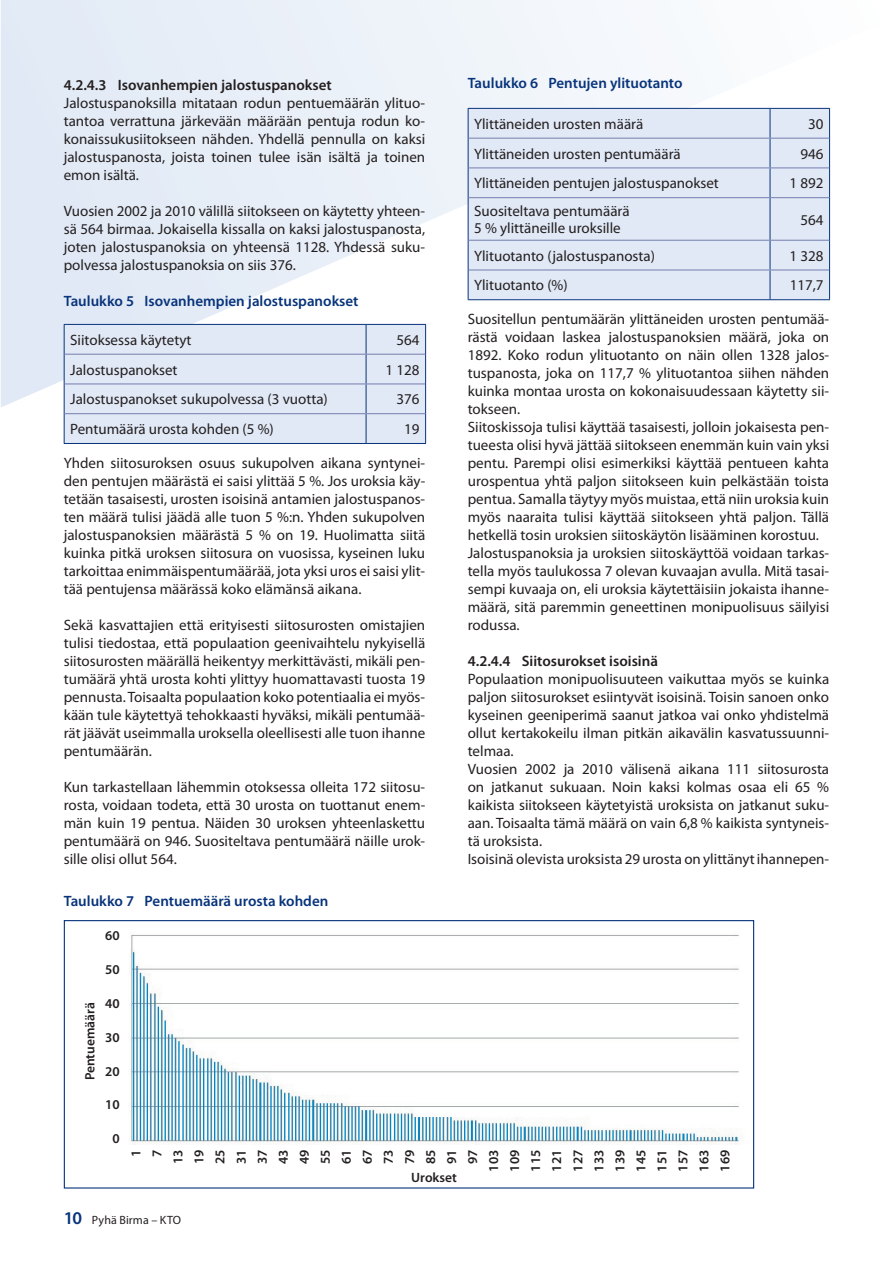
<style>
.page{position:relative;width:893px;height:1263px;background:#fff}
.page>*{position:absolute;margin:0;border:0;box-sizing:border-box;transform-origin:0 0}
.t1{font:15px/18px "Myriad Pro";color:#231f20;text-align:justify}
.t2{font:600 15px "Myriad Pro";color:#08347b}
.t3{font:600 15px "Myriad Pro";color:#231f20}
.t4{font:600 13.5px/21px "Myriad Pro";color:#231f20;text-align:right}
.t5{font:12px "Myriad Pro";letter-spacing:.01em;color:#231f20}
.s1{font-weight:600;font-size:18px;color:#08347b}
</style>
<div class="page">
<svg style="left:1px;top:0;width:830px;height:407px"></svg>
<div style="left:64px;top:324px;width:362px;height:119px;background:#e1e9f6"></div>
<hr style="left:64px;top:443px;width:302px;height:1px;background:#08347b">
<hr style="left:366px;top:443px;width:60px;height:1px;background:#08347b">
<hr style="left:65px;top:354px;width:301px;height:1px;background:#747dae">
<hr style="left:366px;top:354px;width:59px;height:1px;background:#747dae">
<hr style="left:65px;top:384px;width:301px;height:1px;background:#747dae">
<hr style="left:366px;top:384px;width:59px;height:1px;background:#747dae">
<hr style="left:65px;top:413px;width:301px;height:1px;background:#747dae">
<hr style="left:366px;top:413px;width:59px;height:1px;background:#747dae">
<div style="left:469px;top:109px;width:360px;height:190px;background:#e1e9f6"></div>
<hr style="left:468px;top:108px;width:302px;height:1px;background:#08347b">
<svg style="left:468px;top:109px;width:1px;height:29px"></svg>
<hr style="left:770px;top:108px;width:60px;height:1px;background:#08347b">
<svg style="left:829px;top:109px;width:1px;height:29px"></svg>
<hr style="left:468px;top:138px;width:1px;height:30px;background:#08347b">
<hr style="left:829px;top:138px;width:1px;height:30px;background:#08347b">
<hr style="left:468px;top:168px;width:1px;height:30px;background:#08347b">
<svg style="left:770px;top:109px;width:1px;height:88px"></svg>
<hr style="left:829px;top:168px;width:1px;height:30px;background:#08347b">
<hr style="left:468px;top:198px;width:1px;height:42px;background:#08347b">
<hr style="left:770px;top:198px;width:1px;height:42px;background:#08347b">
<hr style="left:829px;top:198px;width:1px;height:42px;background:#08347b">
<hr style="left:468px;top:240px;width:1px;height:30px;background:#08347b">
<hr style="left:829px;top:240px;width:1px;height:30px;background:#08347b">
<svg style="left:468px;top:271px;width:1px;height:28px"></svg>
<svg style="left:770px;top:241px;width:1px;height:58px"></svg>
<svg style="left:829px;top:270px;width:1px;height:29px"></svg>
<hr style="left:468px;top:299px;width:302px;height:1px;background:#08347b">
<hr style="left:770px;top:299px;width:60px;height:1px;background:#08347b">
<hr style="left:468px;top:138px;width:302px;height:1px;background:#747dae">
<hr style="left:770px;top:138px;width:59px;height:1px;background:#747dae">
<hr style="left:468px;top:168px;width:302px;height:1px;background:#747dae">
<hr style="left:770px;top:168px;width:59px;height:1px;background:#747dae">
<hr style="left:468px;top:197px;width:302px;height:1px;background:#747dae">
<hr style="left:770px;top:197px;width:59px;height:1px;background:#747dae">
<hr style="left:468px;top:240px;width:302px;height:1px;background:#747dae">
<hr style="left:770px;top:240px;width:59px;height:1px;background:#747dae">
<hr style="left:468px;top:270px;width:302px;height:1px;background:#747dae">
<hr style="left:770px;top:270px;width:59px;height:1px;background:#747dae">
<div style="left:64px;top:920px;width:690px;height:268px;border:1px solid #08347b"></div>
<img style="left:131px;top:935px;width:609px;height:210px">
<p class="t3" style="left:64px;top:75px;width:269px">4.2.4.3 Isovanhempien jalostuspanokset</p>
<p class="t1" style="left:64px;top:94px;width:363px">Jalostuspanoksilla mitataan rodun pentuemäärän ylituo&shy;tantoa verrattuna järkevään määrään pentuja rodun ko&shy;konaissukusiitokseen nähden. Yhdellä pennulla on kaksi jalostuspanosta, joista toinen tulee isän isältä ja toinen emon isältä.</p>
<p class="t1" style="left:64px;top:202px;width:363px">Vuosien 2002 ja 2010 välillä siitokseen on käytetty yhteen&shy;sä 564 birmaa. Jokaisella kissalla on kaksi jalostuspanosta, joten jalostuspanoksia on yhteensä 1128. Yhdessä suku&shy;polvessa jalostuspanoksia on siis 376.</p>
<p class="t2" style="left:64px;top:291px;width:296px">Taulukko 5 Isovanhempien jalostuspanokset</p>
<p class="t1" style="left:70px;top:331px;width:123px">Siitoksessa käytetyt</p>
<p class="t1" style="left:396px;top:331px;width:25px">564</p>
<p class="t1" style="left:70px;top:360px;width:109px">Jalostuspanokset</p>
<p class="t1" style="left:386px;top:360px;width:35px">1 128</p>
<p class="t1" style="left:70px;top:390px;width:259px">Jalostuspanokset sukupolvessa (3 vuotta)</p>
<p class="t1" style="left:396px;top:390px;width:25px">376</p>
<p class="t1" style="left:70px;top:420px;width:205px">Pentumäärä urosta kohden (5 %)</p>
<p class="t1" style="left:404px;top:420px;width:17px">19</p>
<p class="t1" style="left:64px;top:454px;width:363px">Yhden siitosuroksen osuus sukupolven aikana syntynei&shy;den pentujen määrästä ei saisi ylittää 5 %. Jos uroksia käy&shy;tetään tasaisesti, urosten isoisinä antamien jalostuspanos&shy;ten määrä tulisi jäädä alle tuon 5 %:n. Yhden sukupolven jalostuspanoksien määrästä 5 % on 19. Huolimatta siitä kuinka pitkä uroksen siitosura on vuosissa, kyseinen luku tarkoittaa enimmäispentumäärää, jota yksi uros ei saisi ylit&shy;tää pentujensa määrässä koko elämänsä aikana.</p>
<p class="t1" style="left:64px;top:616px;width:363px">Sekä kasvattajien että erityisesti siitosurosten omistajien tulisi tiedostaa, että populaation geenivaihtelu nykyisellä siitosurosten määrällä heikentyy merkittävästi, mikäli pen&shy;tumäärä yhtä urosta kohti ylittyy huomattavasti tuosta 19 pennusta. Toisaalta populaation koko potentiaalia ei myös&shy;kään tule käytettyä tehokkaasti hyväksi, mikäli pentumää&shy;rät jäävät useimmalla uroksella oleellisesti alle tuon ihanne pentumäärän.</p>
<p class="t1" style="left:64px;top:778px;width:363px">Kun tarkastellaan lähemmin otoksessa olleita 172 siitosu&shy;rosta, voidaan todeta, että 30 urosta on tuottanut enem&shy;män kuin 19 pentua. Näiden 30 uroksen yhteenlaskettu pentumäärä on 946. Suositeltava pentumäärä näille urok&shy;sille olisi ollut 564.</p>
<p class="t2" style="left:64px;top:891px;width:266px">Taulukko 7 Pentuemäärä urosta kohden</p>
<p class="t4" style="left:79px;top:1080px;width:80px;rotate:-90deg">Pentuemäärä</p>
<p class="t4" style="left:105px;top:925px;width:16px">60</p>
<p class="t4" style="left:105px;top:959px;width:16px">50</p>
<p class="t4" style="left:105px;top:992px;width:16px">40</p>
<p class="t4" style="left:105px;top:1026px;width:16px">30</p>
<p class="t4" style="left:105px;top:1060px;width:16px">20</p>
<p class="t4" style="left:105px;top:1094px;width:16px">10</p>
<p class="t4" style="left:112px;top:1128px;width:9px">0</p>
<p class="t2" style="left:468px;top:73px;width:216px">Taulukko 6 Pentujen ylituotanto</p>
<p class="t1" style="left:474px;top:115px;width:171px">Ylittäneiden urosten määrä</p>
<p class="t1" style="left:808px;top:115px;width:17px">30</p>
<p class="t1" style="left:474px;top:144px;width:208px">Ylittäneiden urosten pentumäärä</p>
<p class="t1" style="left:800px;top:144px;width:25px">946</p>
<p class="t1" style="left:474px;top:174px;width:246px">Ylittäneiden pentujen jalostuspanokset</p>
<p class="t1" style="left:790px;top:174px;width:35px">1 892</p>
<p class="t1" style="left:474px;top:203px;width:157px;line-height:16.5px">Suositeltava pentumäärä<br>5 % ylittäneille uroksille</p>
<p class="t1" style="left:800px;top:210px;width:25px">564</p>
<p class="t1" style="left:474px;top:246px;width:182px">Ylituotanto (jalostuspanosta)</p>
<p class="t1" style="left:790px;top:246px;width:35px">1 328</p>
<p class="t1" style="left:474px;top:276px;width:95px">Ylituotanto (%)</p>
<p class="t1" style="left:790px;top:276px;width:35px">117,7</p>
<p class="t1" style="left:468px;top:310px;width:363px;text-align:left">Suositellun pentumäärän ylittäneiden urosten pentumää&shy;rästä voidaan laskea jalostuspanoksien määrä, joka on 1892. Koko rodun ylituotanto on näin ollen 1328 jalos&shy;tuspanosta, joka on 117,7 % ylituotantoa siihen nähden kuinka montaa urosta on kokonaisuudessaan käytetty sii&shy;tokseen.<br>Siitoskissoja tulisi käyttää tasaisesti, jolloin jokaisesta pen&shy;tueesta olisi hyvä jättää siitokseen enemmän kuin vain yksi pentu. Parempi olisi esimerkiksi käyttää pentueen kahta urospentua yhtä paljon siitokseen kuin pelkästään toista pentua. Samalla täytyy myös muistaa, että niin uroksia kuin myös naaraita tulisi käyttää siitokseen yhtä paljon. Tällä hetkellä tosin uroksien siitoskäytön lisääminen korostuu.<br>Jalostuspanoksia ja uroksien siitoskäyttöä voidaan tarkas&shy;tella myös taulukossa 7 olevan kuvaajan avulla. Mitä tasai&shy;sempi kuvaaja on, eli uroksia käytettäisiin jokaista ihanne&shy;määrä, sitä paremmin geneettinen monipuolisuus säilyisi rodussa.</p>
<p class="t3" style="left:468px;top:651px;width:192px">4.2.4.4 Siitosurokset isoisinä</p>
<p class="t1" style="left:468px;top:670px;width:363px;text-align:left">Populaation monipuolisuuteen vaikuttaa myös se kuinka paljon siitosurokset esiintyvät isoisinä. Toisin sanoen onko kyseinen geeniperimä saanut jatkoa vai onko yhdistelmä ollut kertakokeilu ilman pitkän aikavälin kasvatussuunni&shy;telmaa.<br>Vuosien 2002 ja 2010 välisenä aikana 111 siitos urosta on jatkanut sukuaan. Noin kaksi kolmas osaa eli 65 % kaikista siitokseen käytetyistä uroksista on jatkanut suku&shy;aan. Toisaalta tämä määrä on vain 6,8 % kaikista syntyneis&shy;tä uroksista.<br>Isoisinä olevista uroksista 29 urosta on ylittänyt ihannepen-</p>
<p class="t4" style="left:125px;top:1172px;width:23px;rotate:-90deg">1<br>7<br>13<br>19<br>25<br>31<br>37<br>43<br>49<br>55<br>61<br>67<br>73<br>79<br>85<br>91<br>97<br>103<br>109<br>115<br>121<br>127<br>133<br>139<br>145<br>151<br>157<br>163<br>169</p>
<p class="t5" style="left:64px;top:1213px;width:119px"><span class="s1">10</span> Pyhä Birma – KTO</p>
<p class="t4" style="left:411px;top:1167px;width:47px">Urokset</p>
</div>
